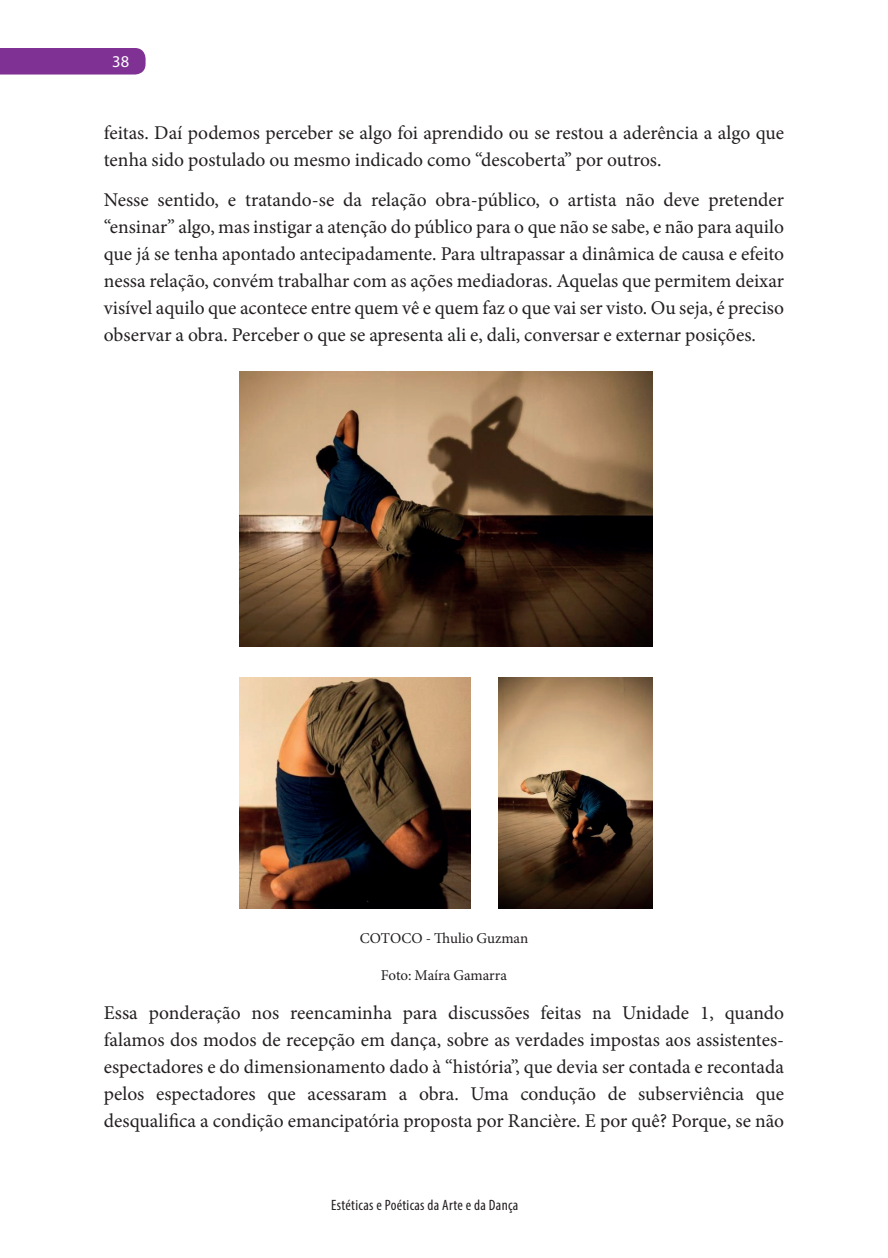
<style>
.page{position:relative;width:888px;height:1258px;background:#fff}
.page>*{position:absolute;margin:0;border:0;box-sizing:border-box;transform-origin:0 0}
.t1{font:19.5px/27px "Minion Pro";color:#231f20;text-align:justify}
.t2{font:16.5px "Myriad Pro";color:#fff}
.t3{font:15px "Minion Pro";color:#231f20}
.t4{font:condensed 15px "Myriad Pro";letter-spacing:.02em;color:#231f20}
</style>
<div class="page">
<div style="left:0;top:48px;width:146px;height:27px;background:#7f3293"></div>
<img style="left:239px;top:678px;width:231px;height:231px">
<img style="left:239px;top:372px;width:414px;height:274px">
<img style="left:499px;top:678px;width:154px;height:231px">
<p class="t2" style="left:112px;top:51px;width:18px">38</p>
<p class="t1" style="left:104px;top:120px;width:682px">feitas. Daí podemos perceber se algo foi aprendido ou se restou a aderência a algo que tenha sido postulado ou mesmo indicado como “descoberta” por outros.</p>
<p class="t1" style="left:104px;top:186px;width:682px">Nesse sentido, e tratando-se da relação obra-público, o artista não deve pretender “ensinar” algo, mas instigar a atenção do público para o que não se sabe, e não para aquilo que já se tenha apontado antecipadamente. Para ultrapassar a dinâmica de causa e efeito nessa relação, convém trabalhar com as ações mediadoras. Aquelas que permitem deixar visível aquilo que acontece entre quem vê e quem faz o que vai ser visto. Ou seja, é preciso observar a obra. Perceber o que se apresenta ali e, dali, conversar e externar posições.</p>
<p class="t3" style="left:360px;top:928px;width:170px">COTOCO - Thulio Guzman</p>
<p class="t3" style="left:381px;top:965px;width:128px">Foto: Maíra Gamarra</p>
<p class="t1" style="left:104px;top:1000px;width:682px">Essa ponderação nos reencaminha para discussões feitas na Unidade 1, quando falamos dos modos de recepção em dança, sobre as verdades impostas aos assistentes&shy;espectadores e do dimensionamento dado à “história”, que devia ser contada e recontada pelos espectadores que acessaram a obra. Uma condução de subserviência que desqualifica a condição emancipatória proposta por Rancière. E por quê? Porque, se não</p>
<p class="t4" style="left:331px;top:1196px;width:189px">Estéticas e Poéticas da Arte e da Dança</p>
</div>
